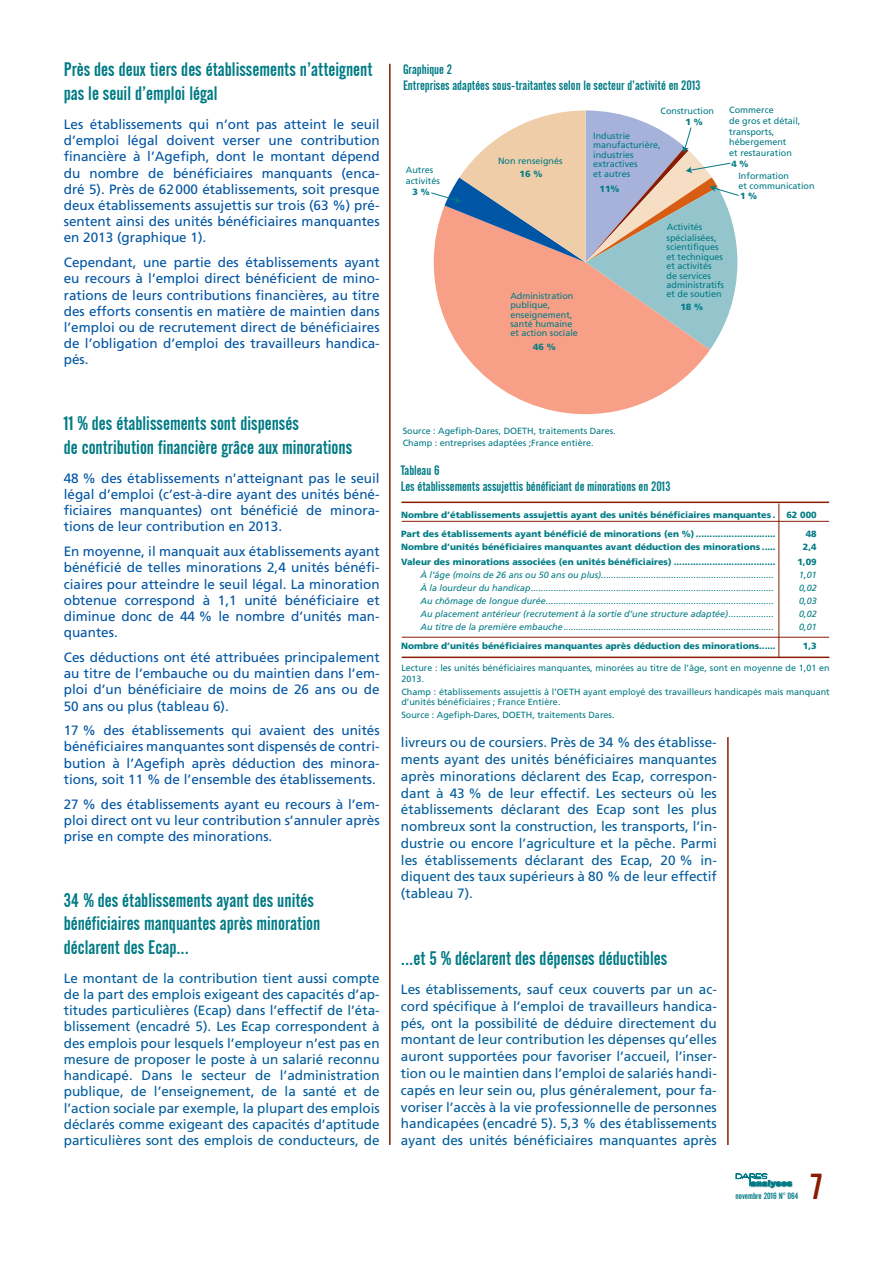
<style>
.page{position:relative;width:893px;height:1263px;background:#fff}
.page>*{position:absolute;margin:0;border:0;box-sizing:border-box;transform-origin:0 0}
.t1{font:36px "Alternate Gothic No 2 BT";color:#891c02}
.t2{font:19.5px/23.4px "Alternate Gothic No 2 BT";color:#007b85}
.t3{font:13.5px/16.2px "Frutiger";color:#0155a5;text-align:justify}
.t4{font:13.5px/16.8px "Frutiger";color:#005d9c;text-align:justify}
.t5{font:13.5px/16.2px "Alternate Gothic No 2 BT";color:#007b85}
.t6{font:9px/9.4px "Frutiger";color:#007b85}
.t7{font:italic 9px "Frutiger";color:#007b85}
.t8{font:900 9px/19.4px "Frutiger";color:#007b85}
.t9{font:9px "Alternate Gothic No 2 BT";color:#007b85}
.t10{font:7.8px "Alternate Gothic No 2 BT";color:#007b85;scale:2.03 1}
</style>
<div class="page">
<svg style="left:736px;top:1173px;width:56px;height:16px"></svg>
<hr style="left:389px;top:64px;width:2px;height:1081px;background:#891c02">
<hr style="left:727px;top:737px;width:2px;height:408px;background:#891c02">
<hr style="left:401px;top:502px;width:428px;height:1px;background:#891c02">
<hr style="left:402px;top:657px;width:427px;height:1px;background:#891c02">
<hr style="left:402px;top:637px;width:427px;height:1px;background:#891c02">
<hr style="left:402px;top:521px;width:427px;height:1px;background:#891c02">
<hr style="left:779px;top:503px;width:1px;height:155px;background:#891c02">
<svg style="left:461px;top:350px;width:249px;height:64px;fill:#f7a087"></svg>
<svg style="left:431px;top:110px;width:308px;height:240px"></svg>
<h2 class="t2" style="left:64px;top:58px;width:310px">Près des deux tiers des établissements n’atteignent pas le seuil d’emploi légal</h2>
<p class="t3" style="left:64px;top:116px;width:317px">Les établissements qui n’ont pas atteint le seuil d’emploi légal doivent verser une contribution financière à l’Agefiph, dont le montant dépend du nombre de bénéficiaires manquants (enca&shy;dré 5). Près de 62 000 établissements, soit presque deux établissements assujettis sur trois (63 %) pré&shy;sentent ainsi des unités bénéficiaires manquantes en 2013 (graphique 1).</p>
<p class="t3" style="left:64px;top:254px;width:317px">Cependant, une partie des établissements ayant eu recours à l’emploi direct bénéficient de mino&shy;rations de leurs contributions financières, au titre des efforts consentis en matière de maintien dans l’emploi ou de recrutement direct de bénéficiaires de l’obligation d’emploi des travailleurs handica&shy;pés.</p>
<h2 class="t2" style="left:64px;top:412px;width:290px">11 % des établissements sont dispensés<br>de contribution financière grâce aux minorations</h2>
<p class="t3" style="left:64px;top:470px;width:317px">48 % des établissements n’atteignant pas le seuil légal d’emploi (c’est-à-dire ayant des unités béné&shy;ficiaires manquantes) ont bénéficié de minora&shy;tions de leur contribution en 2013.</p>
<p class="t3" style="left:64px;top:543px;width:317px">En moyenne, il manquait aux établissements ayant bénéficié de telles minorations 2,4 unités bénéfi&shy;ciaires pour atteindre le seuil légal. La minoration obtenue correspond à 1,1 unité bénéficiaire et diminue donc de 44 % le nombre d’unités man&shy;quantes.</p>
<p class="t3" style="left:64px;top:649px;width:317px">Ces déductions ont été attribuées principalement au titre de l’embauche ou du maintien dans l’em&shy;ploi d’un bénéficiaire de moins de 26 ans ou de 50 ans ou plus (tableau 6).</p>
<p class="t3" style="left:64px;top:722px;width:317px">17 % des établissements qui avaient des unités bénéficiaires manquantes sont dispensés de contri&shy;bution à l’Agefiph après déduction des minora&shy;tions, soit 11 % de l’ensemble des établissements.</p>
<p class="t3" style="left:64px;top:796px;width:317px">27 % des établissements ayant eu recours à l’em&shy;ploi direct ont vu leur contribution s’annuler après prise en compte des minorations.</p>
<h2 class="t2" style="left:64px;top:889px;width:258px">34 % des établissements ayant des unités bénéficiaires manquantes après minoration déclarent des Ecap...</h2>
<p class="t4" style="left:64px;top:970px;width:317px;line-height:16.2px">Le montant de la contribution tient aussi compte de la part des emplois exigeant des capacités d’ap&shy;titudes particulières (Ecap) dans l’effectif de l’éta&shy;blissement (encadré 5). Les Ecap correspondent à des emplois pour lesquels l’employeur n’est pas en mesure de proposer le poste à un salarié reconnu handicapé. Dans le secteur de l’administration publique, de l’enseignement, de la santé et de l’action sociale par exemple, la plupart des emplois déclarés comme exigeant des capacités d’aptitude particulières sont des emplois de conducteurs, de</p>
<p class="t5" style="left:403px;top:61px;width:299px">Graphique 2<br>Entreprises adaptées sous-traitantes selon le secteur d’activité en 2013</p>
<p class="t6" style="left:406px;top:164px;width:36px;line-height:10.8px">Autres activités</p>
<p class="t8" style="left:412px;top:182px;width:19px">3 %</p>
<p class="t6" style="left:660px;top:106px;width:55px">Construction</p>
<p class="t8" style="left:686px;top:112px;width:19px">1 %</p>
<p class="t6" style="left:729px;top:105px;width:73px;line-height:10.8px">Commerce<br>de gros et détail, transports, hébergement<br>et restauration</p>
<p class="t8" style="left:731px;top:154px;width:19px">4 %</p>
<p class="t6" style="left:593px;top:131px;width:69px">Industrie manufacturière, industries extractives<br>et autres</p>
<p class="t8" style="left:600px;top:179px;width:22px">11%</p>
<p class="t6" style="left:498px;top:156px;width:66px">Non renseignés</p>
<p class="t8" style="left:520px;top:164px;width:24px">16 %</p>
<p class="t6" style="left:738px;top:171px;width:78px">Information<br>et communication</p>
<p class="t8" style="left:740px;top:186px;width:19px">1 %</p>
<p class="t6" style="left:510px;top:291px;width:69px">Administration publique, enseignement, santé humaine et action sociale</p>
<p class="t8" style="left:533px;top:337px;width:24px">46 %</p>
<p class="t6" style="left:667px;top:222px;width:52px;line-height:10.6px">Activités spécialisées,</p>
<p class="t6" style="left:667px;top:243px;width:59px">scientifiques et techniques et activités de services administratifs et de soutien</p>
<p class="t8" style="left:680px;top:297px;width:24px">18 %</p>
<p class="t6" style="left:403px;top:424px;width:215px;line-height:12.9px">Source : Agefiph-Dares, DOETH, traitements Dares.<br>Champ : entreprises adaptées ;France entière.</p>
<p class="t5" style="left:401px;top:462px;width:271px">Tableau 6<br>Les établissements assujettis bénéficiant de minorations en 2013</p>
<p class="t8" style="left:401px;top:505px;width:417px">Nombre d’établissements assujettis ayant des unités bénéficiaires manquantes . 62 000<br>Part des établissements ayant bénéficié de minorations (en %) .............................</p>
<p class="t8" style="left:806px;top:524px;width:13px">48</p>
<p class="t8" style="left:401px;top:537px;width:376px">Nombre d’unités bénéficiaires manquantes avant déduction des minorations .....</p>
<p class="t8" style="left:803px;top:537px;width:15px">2,4</p>
<p class="t8" style="left:401px;top:552px;width:376px">Valeur des minorations associées (en unités bénéficiaires) .....................................</p>
<p class="t8" style="left:797px;top:552px;width:21px">1,09</p>
<p class="t7" style="left:421px;top:570px;width:355px">À l’âge (moins de 26 ans ou 50 ans ou plus) .....................................................................</p>
<p class="t7" style="left:799px;top:570px;width:19px">1,01</p>
<p class="t7" style="left:421px;top:583px;width:355px">À la lourdeur du handicap .................................................................................................</p>
<p class="t7" style="left:799px;top:583px;width:19px">0,02</p>
<p class="t7" style="left:421px;top:595px;width:355px">Au chômage de longue durée ...........................................................................................</p>
<p class="t7" style="left:799px;top:595px;width:19px">0,03</p>
<p class="t7" style="left:421px;top:608px;width:355px">Au placement antérieur (recrutement à la sortie d’une structure adaptée) ..................</p>
<p class="t7" style="left:799px;top:608px;width:19px">0,02</p>
<p class="t7" style="left:421px;top:621px;width:355px">Au titre de la première embauche ....................................................................................</p>
<p class="t7" style="left:799px;top:621px;width:19px">0,01</p>
<p class="t8" style="left:401px;top:636px;width:376px">Nombre d’unités bénéficiaires manquantes après déduction des minorations......</p>
<p class="t8" style="left:803px;top:636px;width:15px">1,3</p>
<p class="t6" style="left:401px;top:662px;width:430px;line-height:10.8px">Lecture : les unités bénéficiaires manquantes, minorées au titre de l’âge, sont en moyenne de 1,01 en<br>2013.</p>
<p class="t6" style="left:401px;top:686px;width:430px;line-height:10.8px">Champ : établissements assujettis à l’OETH ayant employé des travailleurs handicapés mais manquant d’unités bénéficiaires ; France Entière.</p>
<p class="t6" style="left:401px;top:710px;width:215px">Source : Agefiph-Dares, DOETH, traitements Dares.</p>
<p class="t4" style="left:401px;top:734px;width:317px">livreurs ou de coursiers. Près de 34 % des établisse&shy;ments ayant des unités bénéficiaires manquantes après minorations déclarent des Ecap, correspon&shy;dant à 43 % de leur effectif. Les secteurs où les établissements déclarant des Ecap sont les plus nombreux sont la construction, les transports, l’in&shy;dustrie ou encore l’agriculture et la pêche. Parmi les établissements déclarant des Ecap, 20 % in&shy;diquent des taux supérieurs à 80 % de leur effectif (tableau 7).</p>
<h2 class="t2" style="left:401px;top:946px;width:268px">...et 5 % déclarent des dépenses déductibles</h2>
<p class="t4" style="left:401px;top:981px;width:317px">Les établissements, sauf ceux couverts par un ac&shy;cord spécifique à l’emploi de travailleurs handica&shy;pés, ont la possibilité de déduire directement du montant de leur contribution les dépenses qu’elles auront supportées pour favoriser l’accueil, l’inser&shy;tion ou le maintien dans l’emploi de salariés handi&shy;capés en leur sein ou, plus généralement, pour fa&shy;voriser l’accès à la vie professionnelle de personnes handicapées (encadré 5). 5,3 % des établissements ayant des unités bénéficiaires manquantes après</p>
<p class="t10" style="left:750px;top:1179px;width:22px">analyses</p>
<p class="t9" style="left:736px;top:1191px;width:64px">novembre 2016 N° 064</p>
<h1 class="t1" style="left:811px;top:1166px;width:13px">7</h1>
</div>
